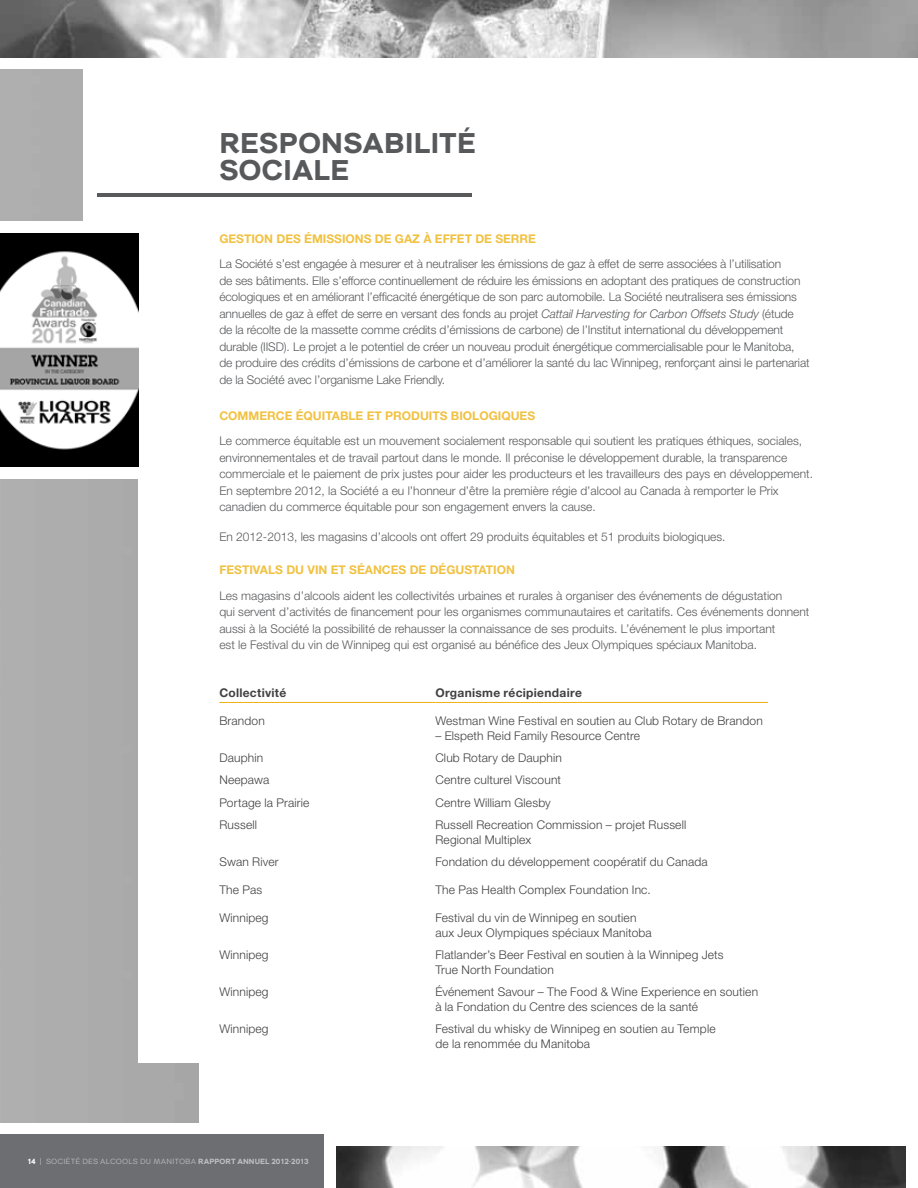
<style>
.page{position:relative;width:918px;height:1188px;background:#fff}
.page>*{position:absolute;margin:0;border:0;box-sizing:border-box;transform-origin:0 0}
.t1{font:700 28.5px "YR Two";color:#58595b}
.t2{font:300 12px/16.5px "Helvetica Neue LT Std";color:#58595b}
.t3{font:300 12px/15px "Helvetica Neue LT Std";letter-spacing:.015em;color:#414042}
.t4{font:700 12px "Helvetica Neue LT Std";color:#f1c141}
.t5{font:700 12px "Helvetica Neue LT Std";letter-spacing:.025em;color:#414042}
.t6{font:7.5px "YR Two";letter-spacing:.02em;color:#bcbec0}
.t7{font:700 7.5px "YR Two";letter-spacing:-.03em;color:#bcbec0}
.s1{font-style:italic}
.s2{font-weight:700;color:#fff}
.s3{font-weight:700}
</style>
<div class="page">
<img style="left:0;top:0;width:918px;height:57px">
<img style="left:336px;top:1147px;width:569px;height:41px">
<hr style="left:97px;top:193px;width:375px;height:4px;background:#58595b">
<hr style="left:219px;top:702px;width:216px;height:1px;background:#eeb111">
<hr style="left:435px;top:702px;width:333px;height:1px;background:#eeb111">
<img style="left:0;top:233px;width:138px;height:233px">
<div style="left:0;top:1134px;width:324px;height:54px;background:#6d6e71"></div>
<h1 class="t1" style="left:219px;top:126px;width:20px">RESPONSABILIT</h1>
<h1 class="t1" style="left:457px;top:126px;width:20px">É</h1>
<h1 class="t1" style="left:219px;top:153px;width:20px">SOCIALE</h1>
<p class="t4" style="left:219px;top:231px;width:318px">GESTION DES ÉMISSIONS DE GAZ À EFFET DE SERRE</p>
<p class="t2" style="left:219px;top:256px;width:592px">La Société s’est engagée à mesurer et à neutraliser les émissions de gaz à effet de serre associées à l’utilisation<br>de ses bâtiments. Elle s’efforce continuellement de réduire les émissions en adoptant des pratiques de construction écologiques et en améliorant l’efficacité énergétique de son parc automobile. La Société neutralisera ses émissions annuelles de gaz à effet de serre en versant des fonds au projet <span class="s1">Cattail Harvesting for Carbon Offsets Study</span> (étude de la récolte de la massette comme crédits d’émissions de carbone) de l’Institut international du développement durable (IISD). Le projet a le potentiel de créer un nouveau produit énergétique commercialisable pour le Manitoba, de produire des crédits d’émissions de carbone et d’améliorer la santé du lac Winnipeg, renforçant ainsi le partenariat de la Société avec l’organisme Lake Friendly.</p>
<p class="t4" style="left:219px;top:408px;width:317px">COMMERCE ÉQUITABLE ET PRODUITS BIOLOGIQUES</p>
<p class="t2" style="left:219px;top:433px;width:595px">Le commerce équitable est un mouvement socialement responsable qui soutient les pratiques éthiques, sociales, environnementales et de travail partout dans le monde. Il préconise le développement durable, la transparence commerciale et le paiement de prix justes pour aider les producteurs et les travailleurs des pays en développement.<br>En septembre 2012, la Société a eu l’honneur d’être la première régie d’alcool au Canada à remporter le Prix canadien du commerce équitable pour son engagement envers la cause.</p>
<p class="t2" style="left:219px;top:529px;width:508px">En 2012-2013, les magasins d’alcools ont offert 29 produits équitables et 51 produits biologiques.</p>
<p class="t4" style="left:219px;top:563px;width:297px">FESTIVALS DU VIN ET SÉANCES DE DÉGUSTATION</p>
<p class="t2" style="left:219px;top:587px;width:592px">Les magasins d’alcools aident les collectivités urbaines et rurales à organiser des événements de dégustation<br>qui servent d’activités de financement pour les organismes communautaires et caritatifs. Ces événements donnent aussi à la Société la possibilité de rehausser la connaissance de ses produits. L’événement le plus important<br>est le Festival du vin de Winnipeg qui est organisé au bénéfice des Jeux Olympiques spéciaux Manitoba.</p>
<p class="t5" style="left:219px;top:685px;width:68px">Collectivité</p>
<p class="t5" style="left:435px;top:685px;width:148px">Organisme récipiendaire</p>
<p class="t3" style="left:219px;top:713px;width:47px">Brandon</p>
<p class="t3" style="left:435px;top:713px;width:329px">Westman Wine Festival en soutien au Club Rotary de Brandon</p>
<p class="t3" style="left:435px;top:728px;width:206px">– Elspeth Reid Family Resource Centre</p>
<p class="t3" style="left:219px;top:750px;width:45px">Dauphin</p>
<p class="t3" style="left:435px;top:750px;width:128px">Club Rotary de Dauphin</p>
<p class="t3" style="left:219px;top:772px;width:52px">Neepawa</p>
<p class="t3" style="left:435px;top:772px;width:127px">Centre culturel Viscount</p>
<p class="t3" style="left:219px;top:794px;width:92px">Portage la Prairie</p>
<p class="t3" style="left:435px;top:794px;width:117px">Centre William Glesby</p>
<p class="t3" style="left:219px;top:817px;width:39px">Russell</p>
<p class="t3" style="left:435px;top:817px;width:252px">Russell Recreation Commission – projet Russell<br>Regional Multiplex</p>
<p class="t3" style="left:219px;top:854px;width:61px">Swan River</p>
<p class="t3" style="left:435px;top:854px;width:274px">Fondation du développement coopératif du Canada</p>
<p class="t3" style="left:219px;top:882px;width:44px">The Pas</p>
<p class="t3" style="left:435px;top:882px;width:217px">The Pas Health Complex Foundation Inc.</p>
<p class="t3" style="left:219px;top:910px;width:51px">Winnipeg</p>
<p class="t3" style="left:435px;top:910px;width:218px">Festival du vin de Winnipeg en soutien aux Jeux Olympiques spéciaux Manitoba</p>
<p class="t3" style="left:219px;top:947px;width:51px">Winnipeg</p>
<p class="t3" style="left:435px;top:947px;width:290px">Flatlander’s Beer Festival en soutien à la Winnipeg Jets<br>True North Foundation</p>
<p class="t3" style="left:219px;top:984px;width:51px">Winnipeg</p>
<p class="t3" style="left:435px;top:984px;width:324px">Événement Savour – The Food &amp; Wine Experience en soutien à la Fondation du Centre des sciences de la santé</p>
<p class="t3" style="left:219px;top:1021px;width:51px">Winnipeg</p>
<p class="t3" style="left:435px;top:1021px;width:282px">Festival du whisky de Winnipeg en soutien au Temple de la renommée du Manitoba</p>
<p class="t6" style="left:27px;top:1157px;width:178px"><span class="s2">14</span> | SOCIÉTÉ DES ALCOOLS DU MANITOBA <span class="s3">RAPPORT</span></p>
<p class="t7" style="left:237px;top:1157px;width:7px">ANNUEL</p>
<p class="t7" style="left:271px;top:1157px;width:39px">2012-2013</p>
</div>
